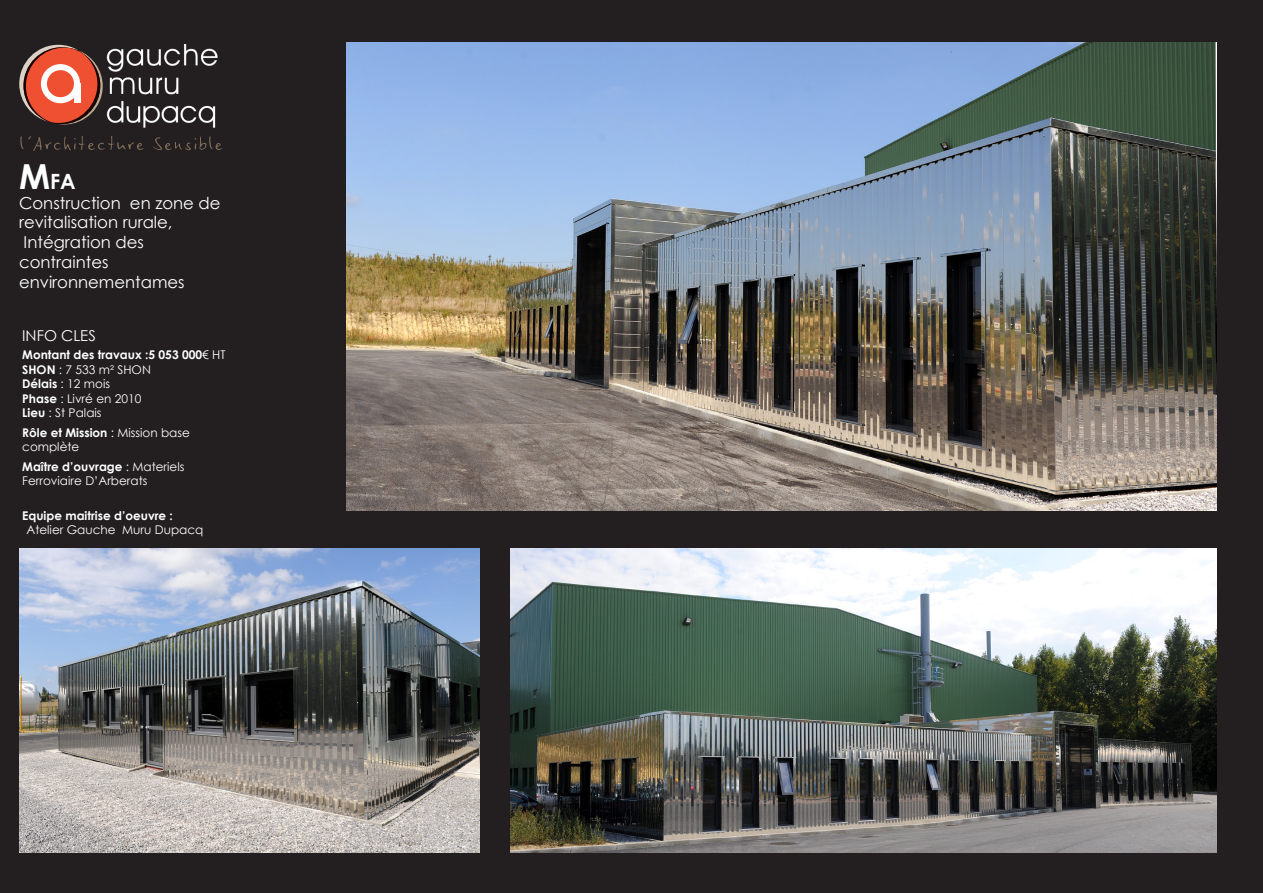
<style>
.page{position:relative;width:1263px;height:893px;background:#fff}
.page>*{position:absolute;margin:0;border:0;box-sizing:border-box;transform-origin:0 0}
.t1{font:700 21px "Century Gothic";color:#fff}
.t2{font:16.5px/19.8px "Century Gothic";color:#fff}
.t3{font:15px "Century Gothic";color:#fff}
.t4{font:12px "Century Gothic";color:#fff}
.t5{font:700 12px "Century Gothic";color:#fff}
.s1{font-size:34.5px}
.s2{font-weight:400}
.s3{font-weight:700}
</style>
<div class="page">
<div style="left:1px;top:1px;width:1261px;height:891px;background:#231f20"></div>
<img style="left:510px;top:549px;width:706px;height:304px">
<img style="left:347px;top:43px;width:869px;height:468px">
<img style="left:19px;top:549px;width:460px;height:304px">
<svg style="left:19px;top:45px;width:84px;height:80px"></svg>
<svg style="left:20px;top:136px;width:124px;height:15px"></svg>
<svg style="left:153px;top:136px;width:69px;height:14px"></svg>
<img style="left:106px;top:45px;width:112px;height:83px">
<p class="t1" style="left:19px;top:165px;width:58px"><span class="s1">M</span>FA</p>
<p class="t2" style="left:19px;top:193px;width:203px">Construction en zone de revitalisation rurale,</p>
<p class="t2" style="left:19px;top:232px;width:126px">Intégration des contraintes</p>
<p class="t2" style="left:19px;top:272px;width:167px">environnementames</p>
<p class="t3" style="left:22px;top:325px;width:75px">INFO CLES</p>
<p class="t5" style="left:22px;top:346px;width:205px">Montant des travaux :5 053 000<span class="s2">€ HT</span></p>
<p class="t4" style="left:22px;top:361px;width:130px"><span class="s3">SHON</span> : 7 533 m² SHON</p>
<p class="t4" style="left:22px;top:375px;width:89px"><span class="s3">Délais</span> : 12 mois</p>
<p class="t4" style="left:22px;top:390px;width:121px"><span class="s3">Phase</span> : Livré en 2010</p>
<p class="t4" style="left:22px;top:404px;width:81px"><span class="s3">Lieu</span> : St Palais</p>
<p class="t5" style="left:22px;top:423px;width:169px">Rôle et Mission <span class="s2">: Mission base</span></p>
<p class="t4" style="left:22px;top:438px;width:59px">complète</p>
<p class="t5" style="left:22px;top:458px;width:164px">Maître d’ouvrage <span class="s2">: Materiels</span></p>
<p class="t4" style="left:22px;top:473px;width:127px">Ferroviaire D’Arberats</p>
<p class="t5" style="left:22px;top:506px;width:152px">Equipe maitrise d’oeuvre :</p>
<p class="t4" style="left:26px;top:521px;width:178px">Atelier Gauche Muru Dupacq</p>
</div>
